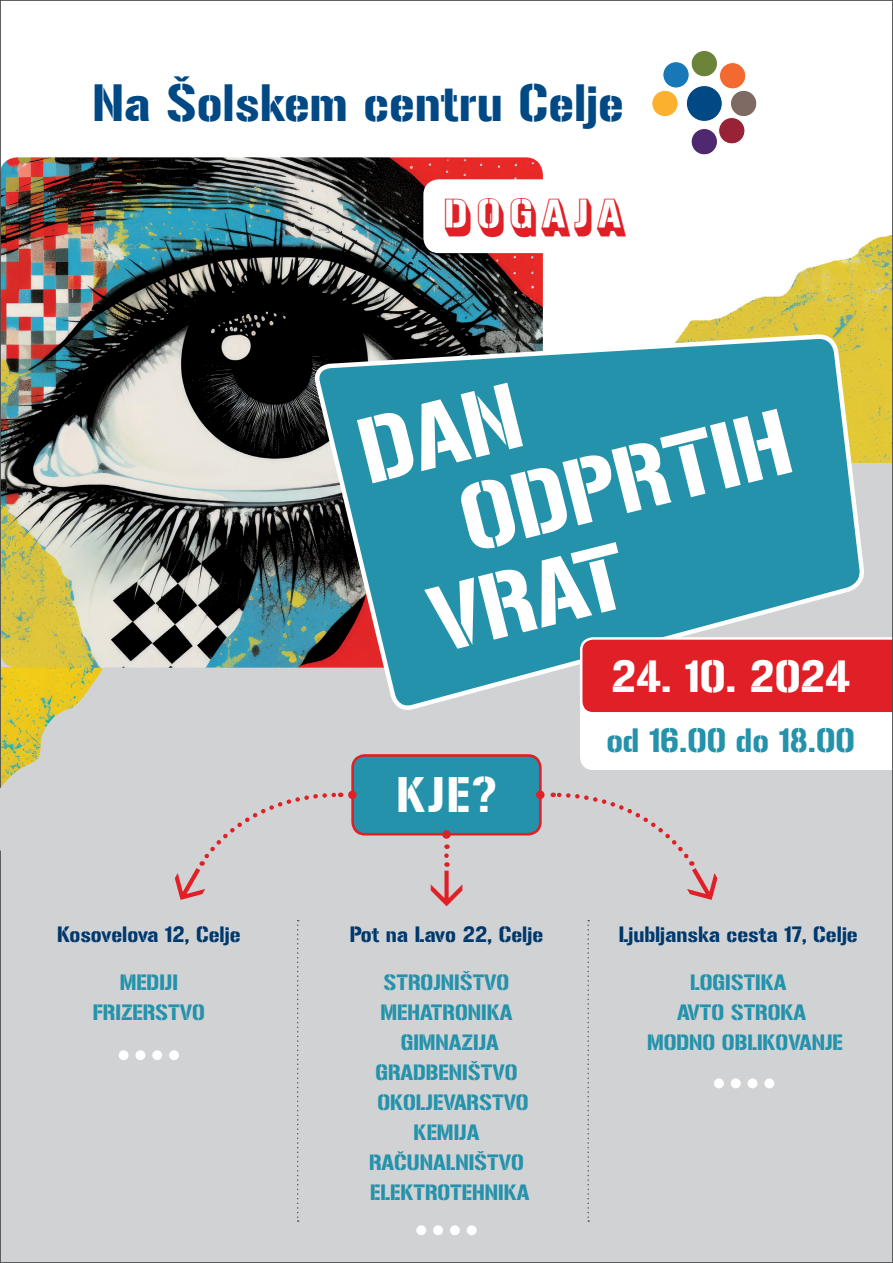
<style>
.page{position:relative;width:893px;height:1263px;background:#fff}
.page>*{position:absolute;margin:0;border:0;box-sizing:border-box;transform-origin:0 0}
.t1{font:82.2px "Gunplay";color:#fff}
.t2{font:46.05px "Gunplay";color:#004984}
.t3{font:43.8px "Gunplay 3 D";letter-spacing:.1em;color:#e01f26}
.t4{font:43.8px "Gunplay";color:#fff}
.t5{font:39.6px "Gunplay";color:#fff}
.t6{font:29.7px "Gunplay";color:#2492ab}
.t7{font:19.5px/30px "Gunplay";color:#2492ab;text-align:center}
.t8{font:19.5px "Gunplay";color:#00386c}
</style>
<div class="page">
<div style="left:0;top:461px;width:893px;height:802px;background:#d1d2d4"></div>
<img style="left:680px;top:236px;width:211px;height:227px">
<img style="left:2px;top:157px;width:541px;height:511px">
<div style="left:423px;top:179px;width:297px;height:74px;background:#fff;border-radius:16px"></div>
<div style="left:686px;top:86px;width:36px;height:35px;background:#004984;border-radius:50%"></div>
<div style="left:686px;top:85px;width:37px;height:37px;border:1px solid #fff;border-radius:50%"></div>
<div style="left:730px;top:90px;width:27px;height:27px;background:#7e6a63;border-radius:50%"></div>
<div style="left:730px;top:90px;width:27px;height:27px;border:1px solid #fff;border-radius:50%"></div>
<div style="left:652px;top:90px;width:26px;height:27px;background:#fbb12e;border-radius:50%"></div>
<div style="left:651px;top:90px;width:28px;height:27px;border:1px solid #fff;border-radius:50%"></div>
<div style="left:663px;top:62px;width:26px;height:26px;background:#1878b7;border-radius:50%"></div>
<div style="left:662px;top:61px;width:28px;height:27px;border:1px solid #fff;border-radius:50%"></div>
<div style="left:691px;top:50px;width:26px;height:27px;background:#6c8439;border-radius:50%"></div>
<div style="left:691px;top:50px;width:27px;height:27px;border:1px solid #fff;border-radius:50%"></div>
<div style="left:719px;top:63px;width:27px;height:26px;background:#f26a30;border-radius:50%"></div>
<div style="left:719px;top:62px;width:27px;height:27px;border:1px solid #fff;border-radius:50%"></div>
<div style="left:719px;top:118px;width:26px;height:26px;background:#992237;border-radius:50%"></div>
<div style="left:718px;top:117px;width:27px;height:27px;border:1px solid #fff;border-radius:50%"></div>
<div style="left:691px;top:129px;width:26px;height:26px;background:#4e2970;border-radius:50%"></div>
<div style="left:691px;top:128px;width:27px;height:27px;border:1px solid #fff;border-radius:50%"></div>
<svg style="left:314px;top:336px;width:550px;height:374px;background:#4295a6"></svg>
<svg style="left:580px;top:637px;width:311px;height:133px;background:#ee868a"></svg>
<div style="left:353px;top:755px;width:187px;height:79px;background:#2492ab;border-radius:12px"></div>
<div style="left:351px;top:754px;width:191px;height:81px;border:3px solid #e01f26;border-radius:12px"></div>
<svg style="left:297px;top:920px;width:2px;height:302px"></svg>
<svg style="left:587px;top:920px;width:2px;height:302px"></svg>
<svg style="left:0;top:668px;width:103px;height:183px"></svg>
<div style="left:348px;top:790px;width:9px;height:9px;background:#e01f26;border-radius:50%"></div>
<div style="left:442px;top:830px;width:9px;height:9px;background:#e01f26;border-radius:50%"></div>
<div style="left:536px;top:790px;width:9px;height:9px;background:#e01f26;border-radius:50%"></div>
<div style="left:119px;top:1050px;width:10px;height:10px;background:#fff;border-radius:50%"></div>
<div style="left:135px;top:1050px;width:10px;height:10px;background:#fff;border-radius:50%"></div>
<div style="left:152px;top:1050px;width:10px;height:10px;background:#fff;border-radius:50%"></div>
<div style="left:169px;top:1050px;width:10px;height:10px;background:#fff;border-radius:50%"></div>
<div style="left:416px;top:1225px;width:10px;height:10px;background:#fff;border-radius:50%"></div>
<div style="left:433px;top:1225px;width:10px;height:10px;background:#fff;border-radius:50%"></div>
<div style="left:450px;top:1225px;width:10px;height:10px;background:#fff;border-radius:50%"></div>
<div style="left:467px;top:1225px;width:10px;height:10px;background:#fff;border-radius:50%"></div>
<div style="left:714px;top:1078px;width:10px;height:10px;background:#fff;border-radius:50%"></div>
<div style="left:731px;top:1078px;width:10px;height:10px;background:#fff;border-radius:50%"></div>
<div style="left:748px;top:1078px;width:9px;height:10px;background:#fff;border-radius:50%"></div>
<div style="left:764px;top:1078px;width:10px;height:10px;background:#fff;border-radius:50%"></div>
<svg style="left:199px;top:792px;width:142px;height:74px"></svg>
<svg style="left:444px;top:856px;width:6px;height:11px"></svg>
<svg style="left:553px;top:792px;width:142px;height:74px"></svg>
<div style="left:357px;top:383px;width:166px;height:100px;background:#2492ab"></div>
<h2 class="t2" style="left:92px;top:77px;width:533px">Na Šolskem centru Celje</h2>
<h3 class="t3" style="left:442px;top:192px;width:183px">DOGAJA</h3>
<h1 class="t1" style="left:451px;top:475px;width:338px;rotate:-14deg">ODPRTIH</h1>
<h1 class="t1" style="left:420px;top:576px;width:200px;rotate:-14deg">VRAT</h1>
<h3 class="t5" style="left:612px;top:653px;width:240px">24. 10. 2024</h3>
<p class="t8" style="left:57px;top:923px;width:185px">Kosovelova 12, Celje</p>
<p class="t7" style="left:93px;top:968px;width:114px">MEDIJI<br>FRIZERSTVO</p>
<h3 class="t4" style="left:396px;top:770px;width:102px">KJE?</h3>
<p class="t8" style="left:350px;top:923px;width:195px">Pot na Lavo 22, Celje</p>
<p class="t7" style="left:369px;top:968px;width:162px">STROJNIŠTVO<br>MEHATRONIKA<br>GIMNAZIJA<br>GRADBENIŠTVO<br>OKOLJEVARSTVO<br>KEMIJA<br>RACUNALNIŠTVO<br>ELEKTROTEHNIKA</p>
<h3 class="t6" style="left:607px;top:723px;width:250px">od 16.00 do 18.00</h3>
<p class="t8" style="left:619px;top:923px;width:240px">Ljubljanska cesta 17, Celje</p>
<p class="t7" style="left:690px;top:968px;width:98px">LOGISTIKA</p>
<p class="t7" style="left:677px;top:998px;width:131px">AVTO STROKA</p>
<p class="t7" style="left:647px;top:1028px;width:197px">MODNO OBLIKOVANJE</p>
</div>
